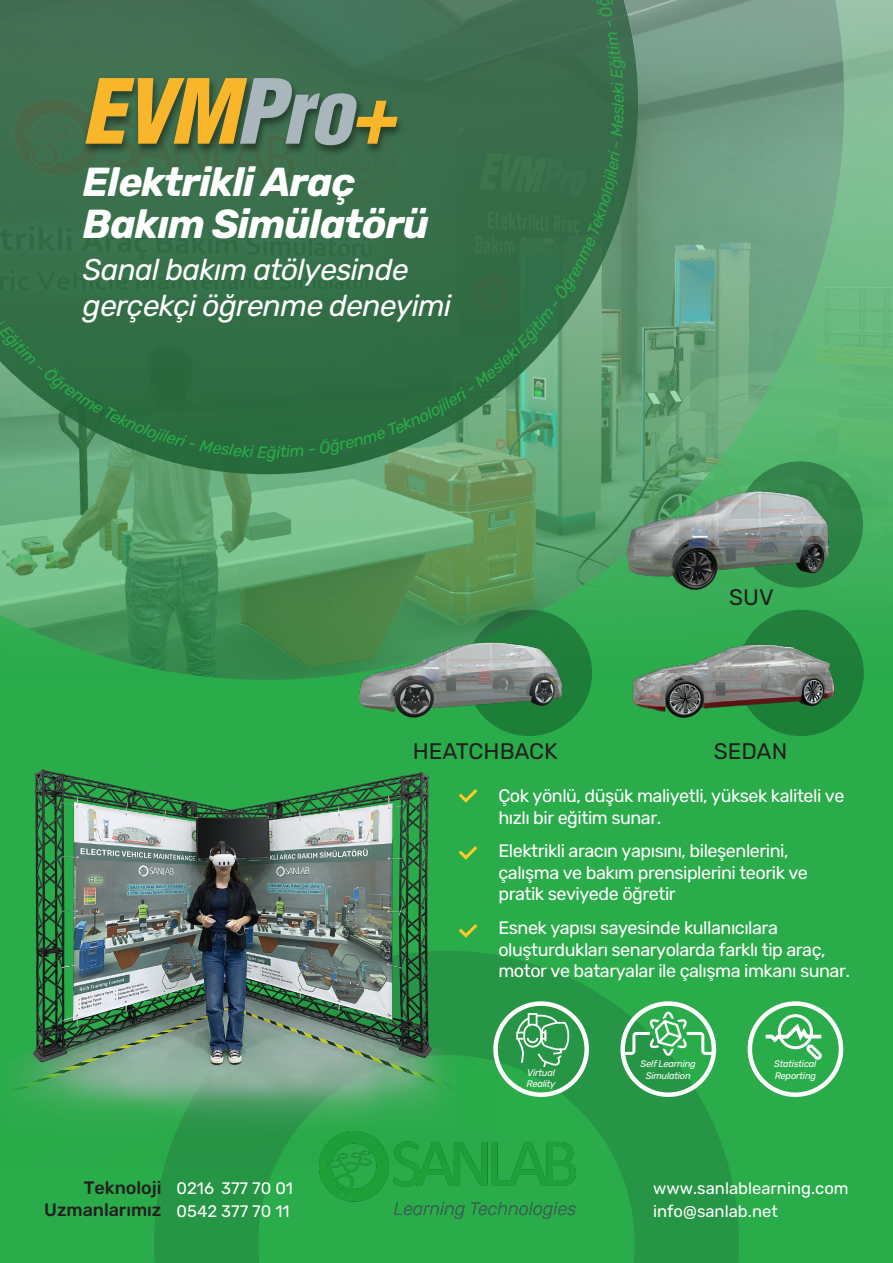
<style>
.page{position:relative;width:893px;height:1263px;background:#fff}
.page>*{position:absolute;margin:0;border:0;box-sizing:border-box;transform-origin:0 0}
.t1{font:87.45px "Helvetica Cond Black Italic Tr";letter-spacing:-.025em;color:#f9b62b}
.t2{font:italic 700 40.5px/42px "Rubik";letter-spacing:-.025em;color:#fff}
.t3{font:italic 30px/36px "Rubik";letter-spacing:-.025em;color:#fff}
.t4{font:22.5px "Rubik";color:#231f20}
.t5{font:18px/21.6px "Rubik";letter-spacing:-.025em;color:#fff}
.t6{font:500 18px/21.6px "Rubik";letter-spacing:-.005em;color:#231f20;text-align:right}
.t7{font:16.65px/22.6px "Rubik";color:#fff}
.t8{font:italic 16.5px "Rubik";color:#2aab4a}
.t9{font:italic 9.45px/11.6px "Rubik";letter-spacing:-.025em;color:#fff;text-align:center}
.s1{color:#a9b6bc}
</style>
<div class="page">
<div style="left:0;top:679px;width:893px;height:584px;background:#2aac4a"></div>
<div style="left:0;top:0;width:893px;height:683px;background:linear-gradient(to bottom,#9bc3aa,#2dad4c)"></div>
<img style="left:0;top:0;width:844px;height:680px">
<svg style="left:0;top:0;width:638px;height:474px;background:#589067"></svg>
<img style="left:335px;top:604px;width:266px;height:132px">
<img style="left:605px;top:611px;width:265px;height:125px">
<div style="left:737px;top:461px;width:126px;height:127px;background:#35834c;border-radius:50%"></div>
<img style="left:603px;top:472px;width:269px;height:139px">
<svg style="left:154px;top:955px;width:585px;height:308px"></svg>
<img style="left:319px;top:1131px;width:257px;height:87px">
<div style="left:620px;top:1001px;width:96px;height:96px;border:4px solid #fff;border-radius:50%"></div>
<svg style="left:620px;top:1011px;width:97px;height:45px"></svg>
<div style="left:748px;top:1001px;width:95px;height:96px;border:4px solid #fff;border-radius:50%"></div>
<div style="left:778px;top:1014px;width:35px;height:35px;border:3px solid #fff;border-radius:50%"></div>
<svg style="left:762px;top:1020px;width:60px;height:40px"></svg>
<div style="left:493px;top:1001px;width:96px;height:96px;border:4px solid #fff;border-radius:50%"></div>
<div style="left:528px;top:1013px;width:9px;height:13px;border:2px solid #fff"></div>
<svg style="left:516px;top:1014px;width:54px;height:55px;background:#52aa6b"></svg>
<img style="left:16px;top:732px;width:482px;height:433px">
<svg style="left:0;top:0;width:626px;height:461px;background:#3b714d"></svg>
<h1 class="t1" style="left:81px;top:57px;width:314px">EVM<span class="s1">Pro</span>+</h1>
<h2 class="t2" style="left:83px;top:162px;width:348px">Elektrikli Araç<br>Bakım Simülatörü</h2>
<h3 class="t3" style="left:83px;top:253px;width:370px">Sanal bakım atölyesinde gerçekçi öğrenme deneyimi</h3>
<p class="t8" style="left:609px;top:107px;width:6px;rotate:-90deg">l</p>
<p class="t4" style="left:729px;top:584px;width:46px">SUV</p>
<p class="t4" style="left:413px;top:738px;width:146px">HEATCHBACK</p>
<p class="t4" style="left:714px;top:738px;width:75px">SEDAN</p>
<p class="t5" style="left:498px;top:785px;width:348px">Çok yönlü, düşük maliyetli, yüksek kaliteli ve hızlı bir eğitim sunar.</p>
<p class="t5" style="left:498px;top:840px;width:311px">Elektrikli aracın yapısını, bileşenlerini, çalışma ve bakım prensiplerini teorik ve pratik seviyede öğretir</p>
<p class="t5" style="left:498px;top:917px;width:353px">Esnek yapısı sayesinde kullanıcılara oluşturdukları senaryolarda farklı tip araç, motor ve bataryalar ile çalışma imkanı sunar.</p>
<p class="t9" style="left:641px;top:1059px;width:57px">Self Learning<br>Simulation</p>
<p class="t9" style="left:774px;top:1059px;width:44px">Statistical</p>
<p class="t9" style="left:527px;top:1067px;width:29px">Virtual</p>
<p class="t9" style="left:775px;top:1070px;width:43px">Reporting</p>
<p class="t9" style="left:527px;top:1078px;width:30px">Reality</p>
<p class="t6" style="left:44px;top:1178px;width:119px">Teknoloji<br>Uzmanlarımız</p>
<p class="t7" style="left:177px;top:1177px;width:118px">0216 377 70 01<br>0542 377 70 11</p>
<p class="t7" style="left:653px;top:1177px;width:197px">www.sanlablearning.com info@sanlab.net</p>
</div>
